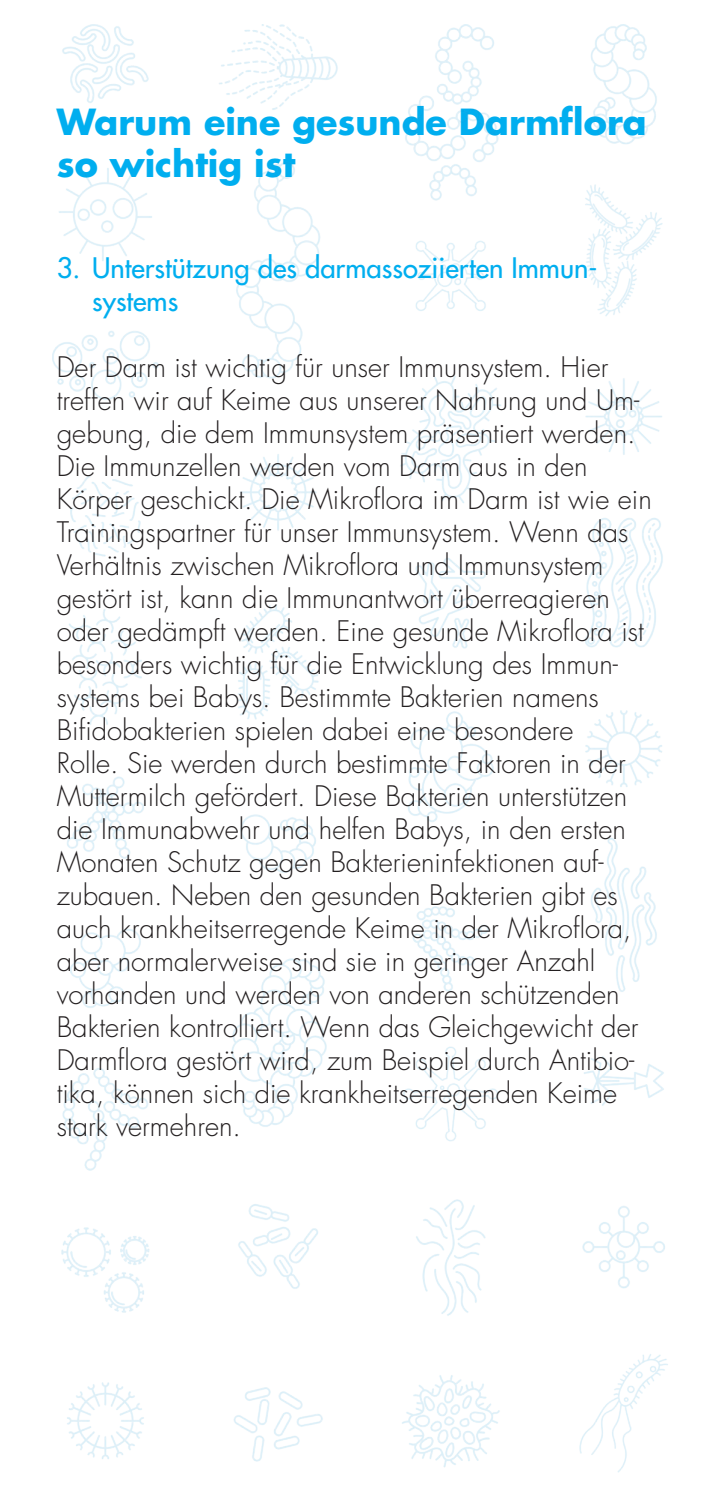
<style>
.page{position:relative;width:709px;height:1489px;background:#fff}
.page>*{position:absolute;margin:0;border:0;box-sizing:border-box;transform-origin:0 0}
.t1{font:700 35px/42px "Futura Std";color:#00aeef}
.t2{font:300 27.5px/33px "Futura Std";color:#231f20}
.t3{font:500 27.5px/33px "Futura Std";color:#00aeef}
</style>
<div class="page">
<img style="left:53px;top:24px;width:615px;height:1449px">
<p class="t1" style="left:57px;top:101px;width:591px">Warum eine gesunde Darmflora so wichtig ist</p>
<p class="t3" style="left:92px;top:251px;width:507px;text-indent:-35px">3. Unterstützung des darmassoziierten Immun&shy;systems</p>
<p class="t2" style="left:57px;top:351px;width:596px">Der Darm ist wichtig für unser Immunsystem. Hier treffen wir auf Keime aus unserer Nahrung und Um&shy;gebung, die dem Immunsystem präsentiert werden.<br>Die Immunzellen werden vom Darm aus in den Körper geschickt. Die Mikroflora im Darm ist wie ein Trainingspartner für unser Immunsystem. Wenn das Verhältnis zwischen Mikroflora und Immunsystem gestört ist, kann die Immunantwort überreagieren oder gedämpft werden. Eine gesunde Mikroflora ist besonders wichtig für die Entwicklung des Immun&shy;systems bei Babys. Bestimmte Bakterien namens Bifidobakterien spielen dabei eine besondere<br>Rolle. Sie werden durch bestimmte Faktoren in der Muttermilch gefördert. Diese Bakterien unterstützen die Immunabwehr und helfen Babys, in den ersten Monaten Schutz gegen Bakterieninfektionen auf&shy;zubauen. Neben den gesunden Bakterien gibt es auch krankheitserregende Keime in der Mikroflora, aber normalerweise sind sie in geringer Anzahl vorhanden und werden von anderen schützenden Bakterien kontrolliert. Wenn das Gleichgewicht der Darmflora gestört wird, zum Beispiel durch Antibio&shy;tika, können sich die krankheitserregenden Keime stark vermehren.</p>
</div>
